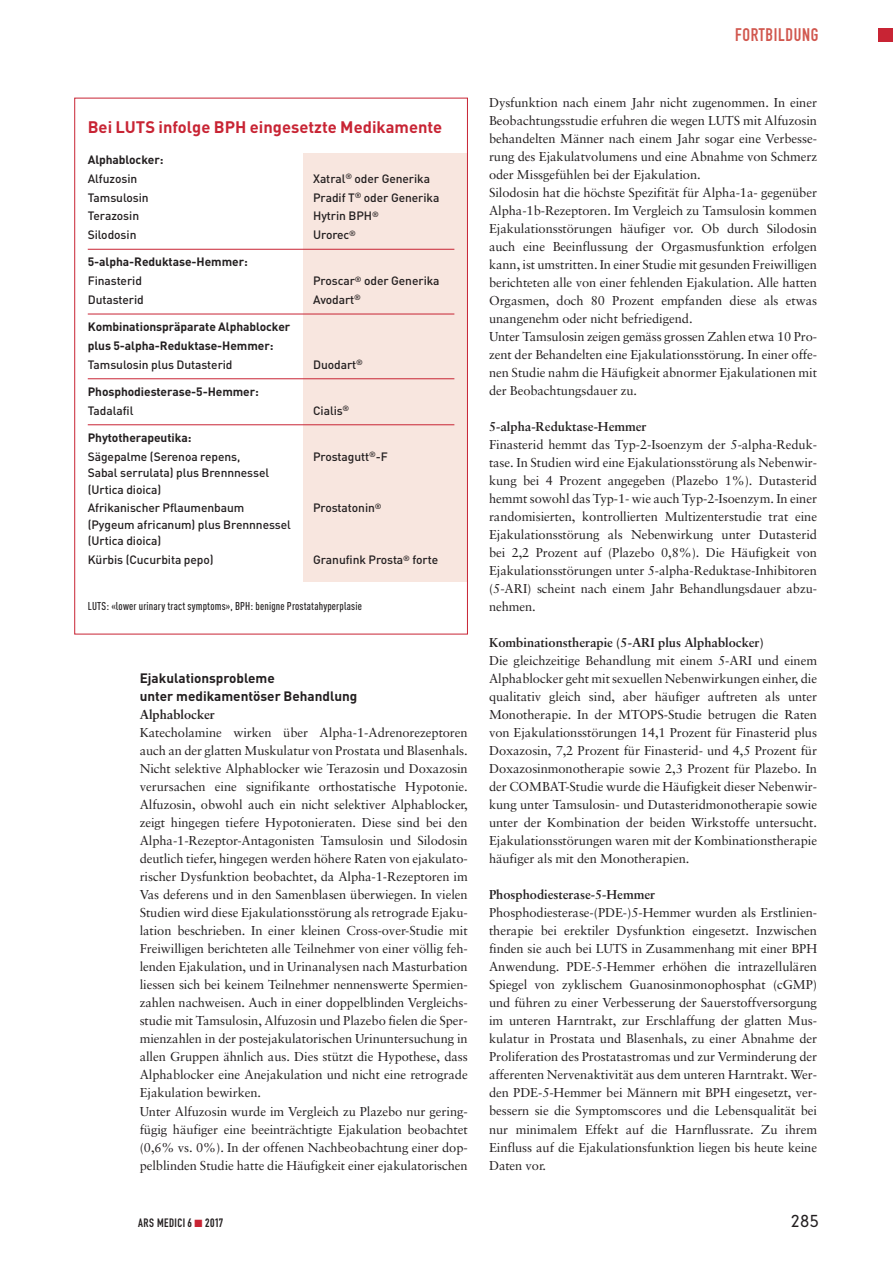
<style>
.page{position:relative;width:893px;height:1263px;background:#fff}
.page>*{position:absolute;margin:0;border:0;box-sizing:border-box;transform-origin:0 0}
.t1{font:18px "DIN Engschrift";letter-spacing:.035em;color:#d1574e}
.t2{font:700 16.5px "DIN";color:#c82434}
.t3{font:300 16.5px "DIN Neuzeit Grotesk";color:#231f20}
.t4{font:700 13.5px/18px "DIN";color:#231f20}
.t5{font:12.9px/18px "Sabon";letter-spacing:-.005em;color:#231f20;text-align:justify}
.t6{font:700 12.9px "Sabon";color:#231f20}
.t7{font:500 12px/16.5px "DIN";letter-spacing:-.005em;color:#231f20}
.t8{font:700 12px/18.8px "DIN";letter-spacing:-.005em;color:#231f20}
.t9{font:12px "DIN Engschrift";letter-spacing:.035em;color:#231f20}
.t10{font:500 11.25px "DIN Cond";letter-spacing:.015em;color:#231f20}
.s1{color:#c82434}
</style>
<div class="page">
<div style="left:878px;top:28px;width:15px;height:14px;background:#c82434"></div>
<div style="left:303px;top:154px;width:165px;height:428px;background:#f8e6df"></div>
<hr style="left:88px;top:249px;width:366px;height:1px;background:#c82434">
<hr style="left:88px;top:314px;width:366px;height:1px;background:#c82434">
<hr style="left:88px;top:378px;width:366px;height:1px;background:#c82434">
<hr style="left:88px;top:424px;width:366px;height:1px;background:#c82434">
<h1 class="t1" style="left:735px;top:28px;width:85px">FORTBILDUNG</h1>
<p class="t2" style="left:88px;top:117px;width:356px">Bei LUTS infolge BPH eingesetzte Medikamente</p>
<p class="t8" style="left:88px;top:151px;width:77px">Alphablocker:</p>
<p class="t7" style="left:88px;top:171px;width:51px">Alfuzosin</p>
<p class="t7" style="left:313px;top:171px;width:118px">Xatral<sup>®</sup> oder Generika</p>
<p class="t7" style="left:88px;top:189px;width:62px">Tamsulosin</p>
<p class="t7" style="left:313px;top:189px;width:128px">Pradif T<sup>®</sup> oder Generika</p>
<p class="t7" style="left:88px;top:208px;width:53px">Terazosin</p>
<p class="t7" style="left:313px;top:208px;width:67px">Hytrin BPH<sup>®</sup></p>
<p class="t7" style="left:88px;top:227px;width:50px">Silodosin</p>
<p class="t7" style="left:313px;top:227px;width:44px">Urorec<sup>®</sup></p>
<p class="t8" style="left:88px;top:253px;width:162px">5-alpha-Reduktase-Hemmer:</p>
<p class="t7" style="left:88px;top:273px;width:56px">Finasterid</p>
<p class="t7" style="left:313px;top:273px;width:128px">Proscar<sup>®</sup> oder Generika</p>
<p class="t7" style="left:88px;top:292px;width:58px">Dutasterid</p>
<p class="t7" style="left:313px;top:292px;width:49px">Avodart<sup>®</sup></p>
<p class="t8" style="left:88px;top:318px;width:204px">Kombinationspräparate Alphablocker plus 5-alpha-Reduktase-Hemmer:</p>
<p class="t7" style="left:88px;top:356px;width:146px">Tamsulosin plus Dutasterid</p>
<p class="t7" style="left:313px;top:356px;width:51px">Duodart<sup>®</sup></p>
<p class="t8" style="left:88px;top:382px;width:173px">Phosphodiesterase-5-Hemmer:</p>
<p class="t7" style="left:88px;top:402px;width:47px">Tadalafil</p>
<p class="t7" style="left:313px;top:402px;width:38px">Cialis<sup>®</sup></p>
<p class="t8" style="left:88px;top:428px;width:105px">Phytotherapeutika:</p>
<p class="t7" style="left:88px;top:448px;width:154px">Sägepalme (Serenoa repens,</p>
<p class="t7" style="left:313px;top:448px;width:76px">Prostagutt<sup>®</sup>-F</p>
<p class="t7" style="left:88px;top:465px;width:183px">Sabal serrulata) plus Brennnessel (Urtica dioica)</p>
<p class="t7" style="left:88px;top:500px;width:158px">Afrikanischer Pflaumenbaum</p>
<p class="t7" style="left:313px;top:500px;width:70px">Prostatonin<sup>®</sup></p>
<p class="t7" style="left:88px;top:517px;width:205px">(Pygeum africanum) plus Brennnessel (Urtica dioica)</p>
<p class="t7" style="left:88px;top:552px;width:127px">Kürbis (Cucurbita pepo)</p>
<p class="t7" style="left:313px;top:552px;width:127px">Granufink Prosta<sup>®</sup> forte</p>
<p class="t10" style="left:88px;top:602px;width:276px">LUTS: «lower urinary tract symptoms», BPH: benigne Prostatahyperplasie</p>
<p class="t4" style="left:140px;top:670px;width:219px">Ejakulationsprobleme<br>unter medikamentöser Behandlung</p>
<p class="t6" style="left:140px;top:710px;width:77px">Alphablocker</p>
<p class="t5" style="left:140px;top:725px;width:330px;text-align:left">Katecholamine wirken über Alpha-1-Adrenorezeptoren auch an der glatten Muskulatur von Prostata und Blasenhals.<br>Nicht selektive Alphablocker wie Terazosin und Doxazosin verursachen eine signifikante orthostatische Hypotonie.<br>Alfuzosin, obwohl auch ein nicht selektiver Alphablocker, zeigt hingegen tiefere Hypotonieraten. Diese sind bei den Alpha-1-Rezeptor-Antagonisten Tamsulosin und Silodosin deutlich tiefer, hingegen werden höhere Raten von ejakulato&shy;rischer Dysfunktion beobachtet, da Alpha-1-Rezeptoren im Vas deferens und in den Samenblasen überwiegen. In vielen Studien wird diese Ejakulationsstörung als retrograde Ejaku&shy;lation beschrieben. In einer kleinen Cross-over-Studie mit Freiwilligen berichteten alle Teilnehmer von einer völlig feh&shy;lenden Ejakulation, und in Urinanalysen nach Masturbation liessen sich bei keinem Teilnehmer nennenswerte Spermien&shy;zahlen nachweisen. Auch in einer doppelblinden Vergleichs&shy;studie mit Tamsulosin, Alfuzosin und Plazebo fielen die Sper&shy;mienzahlen in der postejakulatorischen Urinuntersuchung in allen Gruppen ähnlich aus. Dies stützt die Hypothese, dass Alphablocker eine Anejakulation und nicht eine retrograde Ejakulation bewirken.<br>Unter Alfuzosin wurde im Vergleich zu Plazebo nur gering&shy;fügig häufiger eine beeinträchtigte Ejakulation beobachtet (0,6% vs. 0%). In der offenen Nachbeobachtung einer dop&shy;pelblinden Studie hatte die Häufigkeit einer ejakulatorischen</p>
<p class="t5" style="left:489px;top:95px;width:330px;text-align:left">Dysfunktion nach einem Jahr nicht zugenommen. In einer Beobachtungsstudie erfuhren die wegen LUTS mit Alfuzosin behandelten Männer nach einem Jahr sogar eine Verbesse&shy;rung des Ejakulatvolumens und eine Abnahme von Schmerz oder Missgefühlen bei der Ejakulation.<br>Silodosin hat die höchste Spezifität für Alpha-1a- gegenüber Alpha-1b-Rezeptoren. Im Vergleich zu Tamsulosin kommen Ejakulationsstörungen häufiger vor. Ob durch Silodosin auch eine Beeinflussung der Orgasmusfunktion erfolgen kann, ist umstritten. In einer Studie mit gesunden Freiwilligen berichteten alle von einer fehlenden Ejakulation. Alle hatten Orgasmen, doch 80 Prozent empfanden diese als etwas unangenehm oder nicht befriedigend.<br>Unter Tamsulosin zeigen gemäss grossen Zahlen etwa 10 Pro&shy;zent der Behandelten eine Ejakulationsstörung. In einer offe&shy;nen Studie nahm die Häufigkeit abnormer Ejakulationen mit der Beobachtungsdauer zu.</p>
<p class="t6" style="left:489px;top:421px;width:159px">5-alpha-Reduktase-Hemmer</p>
<p class="t5" style="left:489px;top:437px;width:330px">Finasterid hemmt das Typ-2-Isoenzym der 5-alpha-Reduk&shy;tase. In Studien wird eine Ejakulationsstörung als Nebenwir&shy;kung bei 4 Prozent angegeben (Plazebo 1%). Dutasterid hemmt sowohl das Typ-1- wie auch Typ-2-Isoenzym. In einer randomisierten, kontrollierten Multizenterstudie trat eine Ejakulationsstörung als Nebenwirkung unter Dutasterid bei 2,2 Prozent auf (Plazebo 0,8%). Die Häufigkeit von Ejakulationsstörungen unter 5-alpha-Reduktase-Inhibitoren (5-ARI) scheint nach einem Jahr Behandlungsdauer abzu&shy;nehmen.</p>
<p class="t6" style="left:489px;top:637px;width:276px">Kombinationstherapie (5-ARI plus Alphablocker)</p>
<p class="t5" style="left:489px;top:653px;width:330px">Die gleichzeitige Behandlung mit einem 5-ARI und einem Alphablocker geht mit sexuellen Nebenwirkungen einher, die qualitativ gleich sind, aber häufiger auftreten als unter Monotherapie. In der MTOPS-Studie betrugen die Raten von Ejakulationsstörungen 14,1 Prozent für Finasterid plus Doxazosin, 7,2 Prozent für Finasterid- und 4,5 Prozent für Doxazosinmonotherapie sowie 2,3 Prozent für Plazebo. In der COMBAT-Studie wurde die Häufigkeit dieser Nebenwir&shy;kung unter Tamsulosin- und Dutasteridmonotherapie sowie unter der Kombination der beiden Wirkstoffe untersucht.<br>Ejakulationsstörungen waren mit der Kombinationstherapie häufiger als mit den Monotherapien.</p>
<p class="t6" style="left:489px;top:889px;width:168px">Phosphodiesterase-5-Hemmer</p>
<p class="t5" style="left:489px;top:905px;width:330px">Phosphodiesterase-(PDE-)5-Hemmer wurden als Erstlinien&shy;therapie bei erektiler Dysfunktion eingesetzt. Inzwischen finden sie auch bei LUTS in Zusammenhang mit einer BPH Anwendung. PDE-5-Hemmer erhöhen die intrazellulären Spiegel von zyklischem Guanosinmonophosphat (cGMP) und führen zu einer Verbesserung der Sauerstoffversorgung im unteren Harntrakt, zur Erschlaffung der glatten Mus&shy;kulatur in Prostata und Blasenhals, zu einer Abnahme der Proliferation des Prostatastromas und zur Verminderung der afferenten Nervenaktivität aus dem unteren Harntrakt. Wer&shy;den PDE-5-Hemmer bei Männern mit BPH eingesetzt, ver&shy;bessern sie die Symptomscores und die Lebensqualität bei nur minimalem Effekt auf die Harnflussrate. Zu ihrem Einfluss auf die Ejakulationsfunktion liegen bis heute keine Daten vor.</p>
<p class="t9" style="left:138px;top:1218px;width:87px">ARS MEDICI6 <span class="s1">■</span> 2017</p>
<p class="t3" style="left:791px;top:1214px;width:29px">285</p>
</div>
